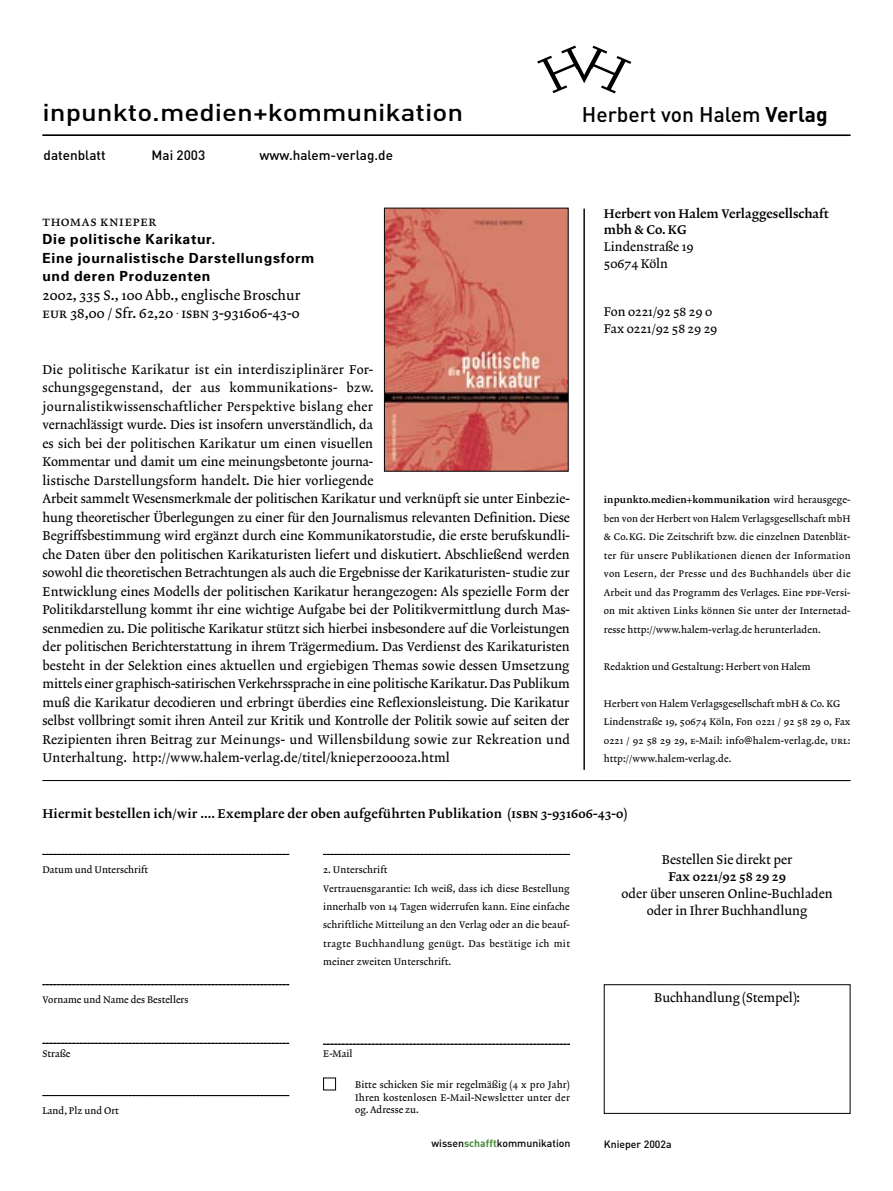
<style>
.page{position:relative;width:893px;height:1191px;background:#fff}
.page>*{position:absolute;margin:0;border:0;box-sizing:border-box;transform-origin:0 0}
.t1{font:500 24px "DIN";color:#000;scale:1.16 1}
.t2{font:500 21px "DIN";color:#000}
.t3{font:700 13.95px/18.5px "Univers";letter-spacing:.045em;color:#000}
.t4{font:13.95px/18.5px "Lexicon No 2 Roman A Txt";letter-spacing:.01em;color:#000}
.t5{font:13.95px "Lexicon No 2 Roman A Exp";letter-spacing:.055em;color:#000}
.t6{font:500 13.5px "DIN";color:#000}
.t7{font:12.9px/18.5px "Lexicon No 2 Roman A Txt";letter-spacing:-.005em;color:#000;text-align:center}
.t8{font:12.9px "Lexicon No 2 Roman C Txt";letter-spacing:.01em;color:#000}
.t9{font:12.75px/16.6px "Lexicon No 2 Roman A Txt";color:#000}
.t10{font:12.75px/16.5px "Lexicon No 2 Roman C Txt";color:#000}
.t11{font:500 10.5px "DIN";color:#000}
.t12{font:9.75px/18.5px "Lexicon No 2 Roman A Txt";letter-spacing:.01em;color:#000;text-align:justify}
.t13{font:9.75px "Lexicon No 2 Roman C Txt";letter-spacing:.015em;color:#000}
.s1{font-weight:700}
.s2{font-family:"Lexicon No 2 Roman A Exp"}
.s3{font-family:"Lexicon No 2 Roman A Txt"}
.s4{font-family:"Geneva"}
.s5{font-family:"Lexicon No 2 Roman C Exp"}
.s6{font-weight:700;color:#4a8c3a}
</style>
<div class="page">
<hr style="left:42px;top:134px;width:808px;height:2px;background:#000">
<hr style="left:584px;top:209px;width:1px;height:561px;background:#000">
<svg style="left:43px;top:854px;width:246px;height:1px"></svg>
<svg style="left:323px;top:854px;width:247px;height:1px"></svg>
<svg style="left:43px;top:984px;width:246px;height:1px"></svg>
<svg style="left:43px;top:1095px;width:246px;height:1px"></svg>
<svg style="left:43px;top:1043px;width:246px;height:1px"></svg>
<svg style="left:323px;top:1043px;width:247px;height:1px"></svg>
<div style="left:604px;top:984px;width:246px;height:129px;border:1px solid #000"></div>
<div style="left:323px;top:1077px;width:13px;height:13px;border:1px solid #000"></div>
<hr style="left:43px;top:780px;width:807px;height:1px;background:#000">
<img style="left:386px;top:210px;width:180px;height:259px">
<div style="left:384px;top:208px;width:184px;height:263px;border:1px solid #000"></div>
<h1 class="t1" style="left:42px;top:97px;width:364px">inpunkto.medien+kommunikation</h1>
<p class="t6" style="left:44px;top:146px;width:64px">datenblatt</p>
<p class="t6" style="left:152px;top:146px;width:55px">Mai 2003</p>
<p class="t6" style="left:260px;top:146px;width:135px">www.halem-verlag.de</p>
<h2 class="t2" style="left:582px;top:101px;width:247px">Herbert von Halem <span class="s1">Verlag</span></h2>
<p class="t5" style="left:42px;top:213px;width:116px">thomas knieper</p>
<p class="t3" style="left:43px;top:230px;width:273px">Die politische Karikatur.<br>Eine journalistische Darstellungsform und deren Produzenten</p>
<p class="t4" style="left:43px;top:286px;width:260px">2002, 335 S., 100 Abb., englische Broschur <span class="s2">eur</span> 38,00 / Sfr. 62,20 <sup>.</sup> <span class="s2">isbn</span> 3-931606-43-0</p>
<p class="t7" style="left:43px;top:361px;width:529px;text-align:left">Die politische Karikatur ist ein interdisziplinärer For-<br>schungsgegenstand, der aus kommunikations- bzw.<br>journalistikwissenschaftlicher Perspektive bislang eher<br>vernachlässigt wurde. Dies ist insofern unverständlich, da<br>es sich bei der politischen Karikatur um einen visuellen<br>Kommentar und damit um eine meinungsbetonte journa-<br>listische Darstellungsform handelt. Die hier vorliegende<br>Arbeit sammelt Wesensmerkmale der politischen Karikatur und verknüpft sie unter Einbezie&shy;hung theoretischer Überlegungen zu einer für den Journalismus relevanten Definition. Diese Begriffsbestimmung wird ergänzt durch eine Kommunikatorstudie, die erste berufskundli&shy;che Daten über den politischen Karikaturisten liefert und diskutiert. Abschließend werden sowohl die theoretischen Betrachtungen als auch die Ergebnisse der Karikaturisten- studie zur Entwicklung eines Modells der politischen Karikatur herangezogen: Als spezielle Form der Politikdarstellung kommt ihr eine wichtige Aufgabe bei der Politikvermittlung durch Mas&shy;senmedien zu. Die politische Karikatur stützt sich hierbei insbesondere auf die Vorleistungen der politischen Berichterstattung in ihrem Trägermedium. Das Verdienst des Karikaturisten besteht in der Selektion eines aktuellen und ergiebigen Themas sowie dessen Umsetzung mittels einer graphisch-satirischen Verkehrssprache in eine politische Karikatur. Das Publikum muß die Karikatur decodieren und erbringt überdies eine Reflexionsleistung. Die Karikatur selbst vollbringt somit ihren Anteil zur Kritik und Kontrolle der Politik sowie auf seiten der Rezipienten ihren Beitrag zur Meinungs- und Willensbildung sowie zur Rekreation und Unterhaltung. http://www.halem-verlag.de/titel/knieper20002a.html</p>
<p class="t10" style="left:604px;top:206px;width:226px">Herbert von Halem Verlaggesellschaft mbh &amp; Co. KG</p>
<p class="t9" style="left:604px;top:239px;width:91px">Lindenstraße 19<br>50674 Köln</p>
<p class="t9" style="left:604px;top:304px;width:115px">Fon 0221/92 58 29 0<br>Fax 0221/92 58 29 29</p>
<p class="t13" style="left:604px;top:494px;width:248px">inpunkto.medien+kommunikation <span class="s3">wird herausgege-</span></p>
<p class="t12" style="left:604px;top:509px;width:248px">ben von der Herbert von Halem Verlagsgesellschaft mbH &amp; Co.KG. Die Zeitschrift bzw. die einzelnen Datenblät&shy;ter für unsere Publikationen dienen der Information von Lesern, der Presse und des Buchhandels über die Arbeit und das Programm des Verlages. Eine <span class="s2">pdf</span>-Versi&shy;on mit aktiven Links können Sie unter der Internetad&shy;resse http://www.halem-verlag.de herunterladen.</p>
<p class="t12" style="left:604px;top:657px;width:208px">Redaktion und Gestaltung: Herbert von Halem</p>
<p class="t12" style="left:604px;top:694px;width:248px;text-align:left">Herbert von Halem Verlagsgesellschaft mbH &amp; Co. KG Lindenstraße 19, 50674 Köln, Fon 0221 / 92 58 29 0, Fax 0221 / 92 58 29 29, <span class="s2">e</span>-Mail: info<span class="s4">@</span>halem-verlag.de, <span class="s2">url</span>: http://www.halem-verlag.de.</p>
<p class="t8" style="left:43px;top:805px;width:586px">Hiermit bestellen ich/wir .... Exemplare der oben aufgeführten Publikation (<span class="s5">isbn</span> 3-931606-43-0)</p>
<p class="t12" style="left:43px;top:860px;width:107px">Datum und Unterschrift</p>
<p class="t12" style="left:323px;top:861px;width:248px;text-align:left">2. Unterschrift<br>Vertrauensgarantie: Ich weiß, dass ich diese Bestellung innerhalb von 14 Tagen widerrufen kann. Eine einfache schriftliche Mitteilung an den Verlag oder an die beauf&shy;tragte Buchhandlung genügt. Das bestätige ich mit meiner zweiten Unterschrift.</p>
<p class="t12" style="left:43px;top:990px;width:148px">Vorname und Name des Bestellers</p>
<p class="t12" style="left:43px;top:1045px;width:29px">Straße</p>
<p class="t12" style="left:323px;top:1045px;width:31px">E-Mail</p>
<p class="t12" style="left:43px;top:1101px;width:78px">Land, Plz und Ort</p>
<p class="t12" style="left:355px;top:1078px;width:216px;line-height:12.8px">Bitte schicken Sie mir regelmäßig (4 x pro Jahr)<br>Ihren kostenlosen E-Mail-Newsletter unter der og. Adresse zu.</p>
<p class="t11" style="left:431px;top:1136px;width:140px">wissen<span class="s6">schafft</span>kommunikation</p>
<p class="t7" style="left:662px;top:851px;width:132px">Bestellen Sie direkt per</p>
<p class="t8" style="left:668px;top:869px;width:119px">Fax 0221/92 58 29 29</p>
<p class="t7" style="left:622px;top:885px;width:213px;line-height:16.8px">oder über unseren Online-Buchladen oder in Ihrer Buchhandlung</p>
<p class="t7" style="left:654px;top:989px;width:148px">Buchhandlung (Stempel):</p>
<p class="t11" style="left:604px;top:1137px;width:69px">Knieper 2002a</p>
</div>
